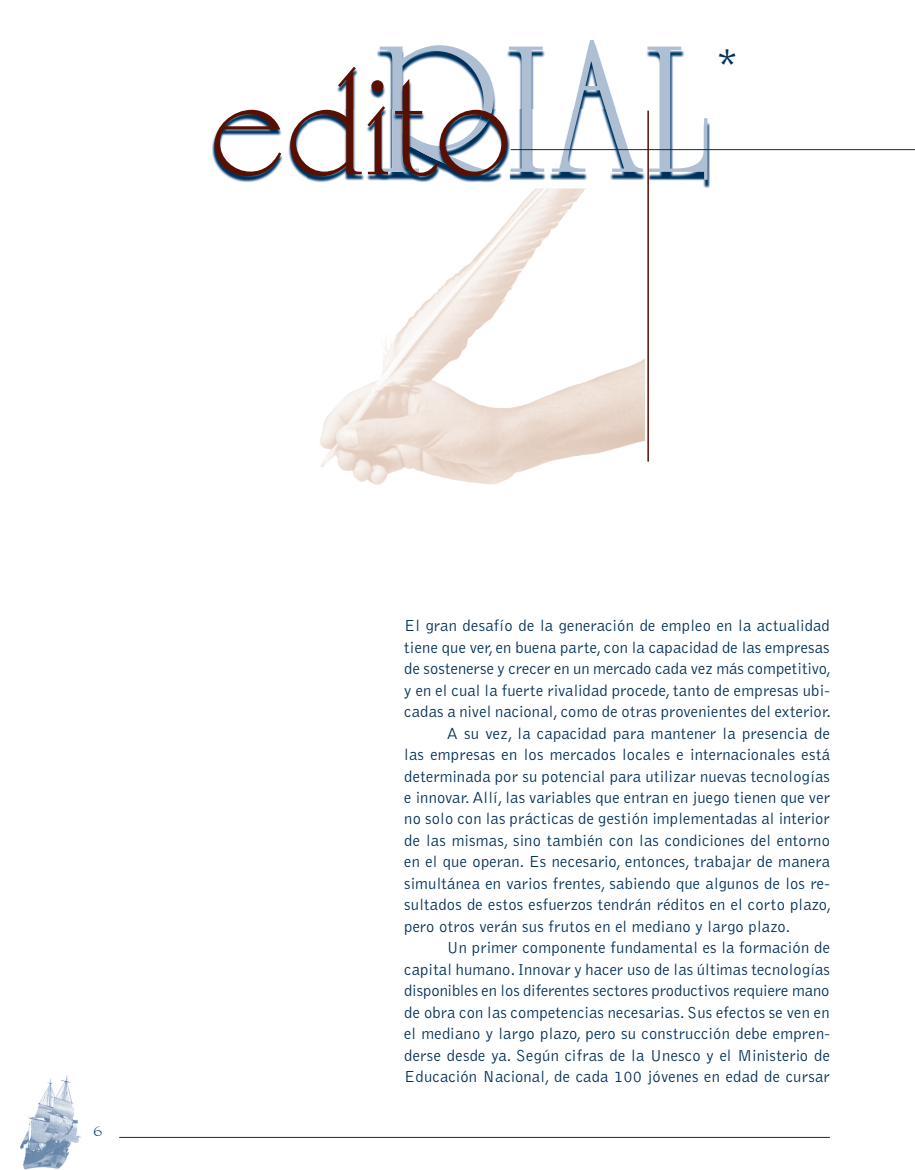
<style>
.page{position:relative;width:915px;height:1170px;background:#fff}
.page>*{position:absolute;margin:0;border:0;box-sizing:border-box;transform-origin:0 0}
.t1{font:150px "University Roman";letter-spacing:.015em;color:#5a1000}
.t2{font:300 45px "Bell Gothic";color:#002f58}
.t3{font:300 16.5px "Bell Gothic";letter-spacing:.015em;color:#002f58}
.t4{font:15px "University Roman";color:#002f58;scale:1.3 1}
.s1{font-size:195px;color:#aebed3}
</style>
<div class="page">
<img style="left:20px;top:1075px;width:61px;height:94px">
<hr style="left:119px;top:1136px;width:710px;height:1px;background:#002f58">
<img style="left:318px;top:182px;width:278px;height:303px">
<img style="left:596px;top:359px;width:48px;height:95px">
<img style="left:377px;top:182px;width:219px;height:6px">
<img style="left:379px;top:44px;width:328px;height:136px">
<img style="left:509px;top:109px;width:135px;height:71px">
<img style="left:212px;top:69px;width:167px;height:113px">
<img style="left:307px;top:109px;width:191px;height:73px">
<img style="left:379px;top:69px;width:130px;height:40px">
<img style="left:379px;top:109px;width:130px;height:71px">
<hr style="left:510px;top:149px;width:404px;height:1px;background:#002f58">
<hr style="left:647px;top:111px;width:1px;height:350px;background:#5a1000">
<h1 class="t1" style="left:213px;top:39px;width:502px">edito<span class="s1">RIAL</span></h1>
<h2 class="t2" style="left:714px;top:42px;width:27px">*</h2>
<p class="t4" style="left:94px;top:1122px;width:8px">6</p>
<p class="t3" style="left:404px;top:617px;width:427px">El gran desafío de la generación de empleo en la actualidad</p>
<p class="t3" style="left:404px;top:638px;width:427px">tiene que ver, en buena parte, con la capacidad de las empresas</p>
<p class="t3" style="left:404px;top:660px;width:428px">de sostenerse y crecer en un mercado cada vez más competitivo,</p>
<p class="t3" style="left:404px;top:681px;width:427px">y en el cual la fuerte rivalidad procede, tanto de empresas ubi-</p>
<p class="t3" style="left:404px;top:702px;width:428px">cadas a nivel nacional, como de otras provenientes del exterior.</p>
<p class="t3" style="left:446px;top:724px;width:384px">A su vez, la capacidad para mantener la presencia de</p>
<p class="t3" style="left:404px;top:745px;width:427px">las empresas en los mercados locales e internacionales está</p>
<p class="t3" style="left:404px;top:767px;width:427px">determinada por su potencial para utilizar nuevas tecnologías</p>
<p class="t3" style="left:404px;top:788px;width:427px">e innovar. Allí, las variables que entran en juego tienen que ver</p>
<p class="t3" style="left:404px;top:810px;width:427px">no solo con las prácticas de gestión implementadas al interior</p>
<p class="t3" style="left:404px;top:831px;width:427px">de las mismas, sino también con las condiciones del entorno</p>
<p class="t3" style="left:404px;top:853px;width:427px">en el que operan. Es necesario, entonces, trabajar de manera</p>
<p class="t3" style="left:404px;top:874px;width:427px">simultánea en varios frentes, sabiendo que algunos de los re-</p>
<p class="t3" style="left:404px;top:896px;width:428px">sultados de estos esfuerzos tendrán réditos en el corto plazo,</p>
<p class="t3" style="left:404px;top:917px;width:387px">pero otros verán sus frutos en el mediano y largo plazo.</p>
<p class="t3" style="left:446px;top:938px;width:384px">Un primer componente fundamental es la formación de</p>
<p class="t3" style="left:404px;top:960px;width:427px">capital humano. Innovar y hacer uso de las últimas tecnologías</p>
<p class="t3" style="left:404px;top:981px;width:426px">disponibles en los diferentes sectores productivos requiere mano</p>
<p class="t3" style="left:404px;top:1003px;width:426px">de obra con las competencias necesarias. Sus efectos se ven en</p>
<p class="t3" style="left:404px;top:1024px;width:427px">el mediano y largo plazo, pero su construcción debe empren-</p>
<p class="t3" style="left:404px;top:1046px;width:427px">derse desde ya. Según cifras de la Unesco y el Ministerio de</p>
<p class="t3" style="left:404px;top:1067px;width:427px">Educación Nacional, de cada 100 jóvenes en edad de cursar</p>
</div>
